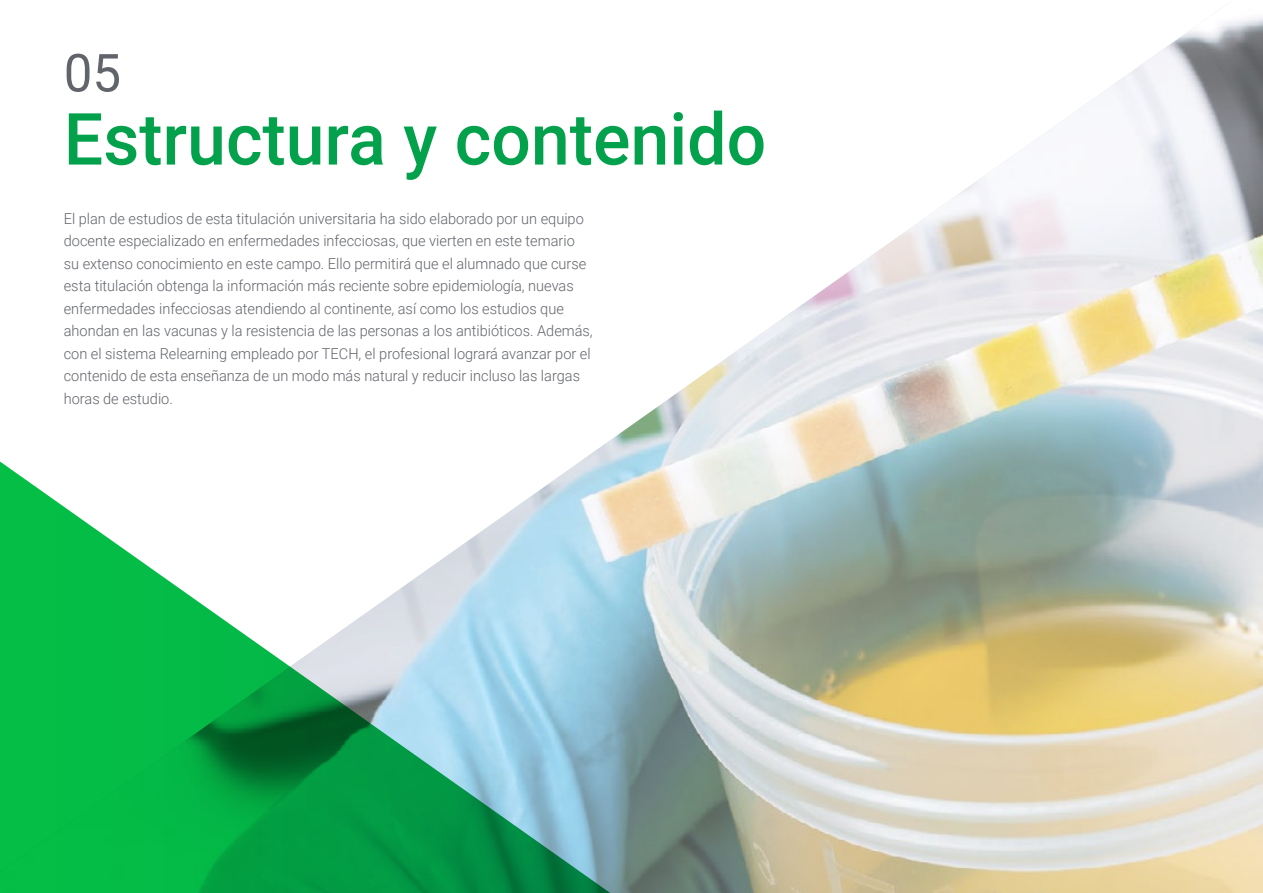
<style>
.page{position:relative;width:1263px;height:893px;background:#fff}
.page>*{position:absolute;margin:0;border:0;box-sizing:border-box;transform-origin:0 0}
.t1{font:500 72px "Roboto";color:#04a14d}
.t2{font:52.5px "Roboto";color:#61646a}
.t3{font:300 15px/22.5px "Roboto";color:#61646a}
</style>
<div class="page">
<img style="left:602px;top:17px;width:661px;height:876px">
<svg style="left:0;top:446px;width:640px;height:447px"></svg>
<h2 class="t2" style="left:64px;top:36px;width:59px">05</h2>
<h1 class="t1" style="left:64px;top:89px;width:704px">Estructura y contenido</h1>
<p class="t3" style="left:64px;top:207px;width:530px">El plan de estudios de esta titulación universitaria ha sido elaborado por un equipo docente especializado en enfermedades infecciosas, que vierten en este temario su extenso conocimiento en este campo. Ello permitirá que el alumnado que curse esta titulación obtenga la información más reciente sobre epidemiología, nuevas enfermedades infecciosas atendiendo al continente, así como los estudios que ahondan en las vacunas y la resistencia de las personas a los antibióticos. Además, con el sistema Relearning empleado por TECH, el profesional logrará avanzar por el contenido de esta enseñanza de un modo más natural y reducir incluso las largas horas de estudio.</p>
</div>
